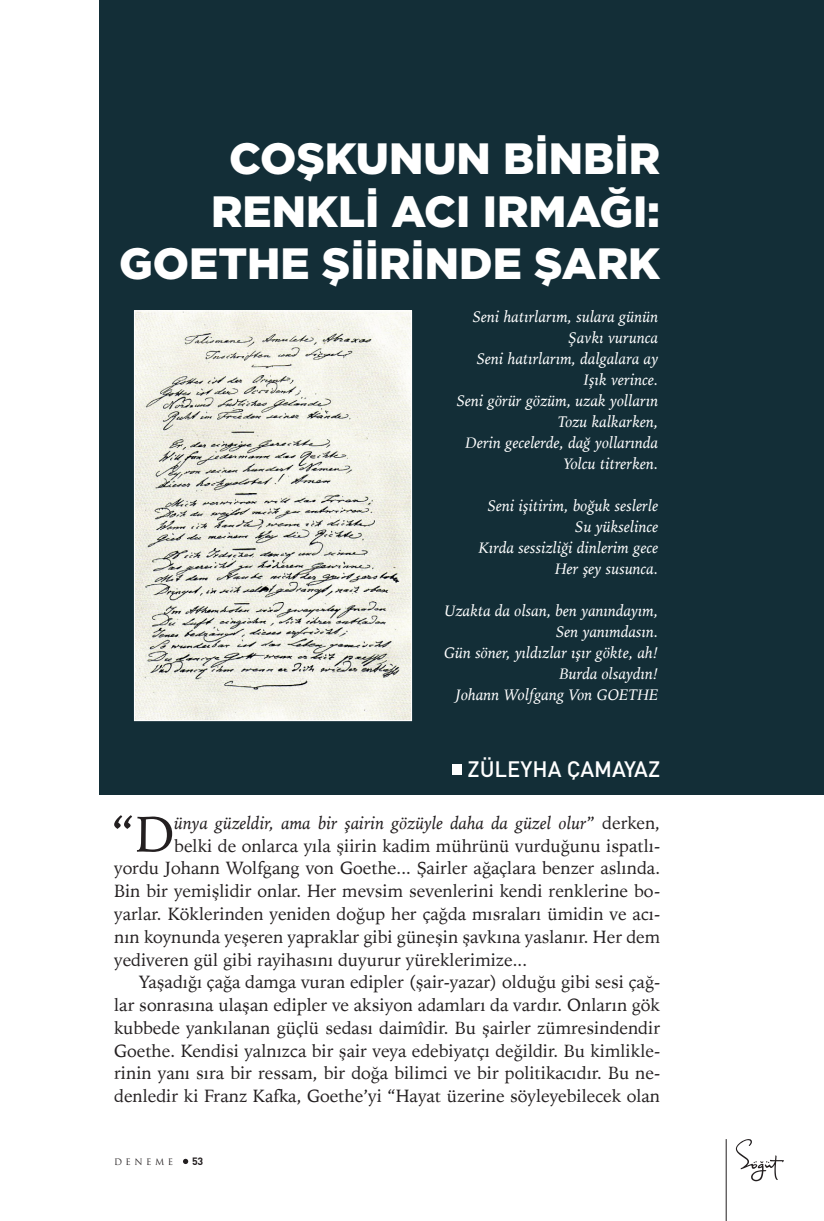
<style>
.page{position:relative;width:824px;height:1221px;background:#fff}
.page>*{position:absolute;margin:0;border:0;box-sizing:border-box;transform-origin:0 0}
.t1{font:50.23px "Iowan Old Style BT";color:#231f20}
.Baslıklar{font:900 43.75px/52.5px "Gotham";color:#fff;text-align:right}
.Yazarlar{font:22.05px "DIN Medium Tr";color:#fff}
.t2{font:17.5px/22.8px "Iowan Old Style BT";color:#231f20;text-align:justify}
.t3{font:italic 17.5px "Iowan Old Style BT";color:#231f20}
.t4{font:italic 15.75px "Iowan Old Style BT";color:#fff}
.t5{font:10.5px "DINT Bold Tr";color:#231f20}
.t6{font:8.75px "Trajan Pro";letter-spacing:.4em;color:#231f20}
.s1{font-style:normal}
</style>
<div class="page">
<svg style="left:735px;top:1139px;width:48px;height:42px"></svg>
<hr style="left:725px;top:1138px;width:1px;height:82px;background:#231f20">
<svg style="left:183px;top:1158px;width:5px;height:5px"></svg>
<div style="left:99px;top:0;width:724px;height:794px;background:#132e37"></div>
<div style="left:452px;top:764px;width:10px;height:10px;background:#fff"></div>
<img style="left:136px;top:312px;width:274px;height:407px">
<div style="left:134px;top:310px;width:278px;height:411px;border:1px solid #fff"></div>
<p class="Baslıklar" style="left:119px;top:132px;width:542px">COŞKUNUN BİNBİR<br>RENKLİ ACI IRMAĞI:<br>GOETHE Şİİ RİNDE ŞARK</p>
<p class="t4" style="left:472px;top:307px;width:187px">Seni hatırlarım, sulara günün</p>
<p class="t4" style="left:568px;top:328px;width:92px">Şavkı vurunca</p>
<p class="t4" style="left:476px;top:349px;width:183px">Seni hatırlarım, dalgalara ay</p>
<p class="t4" style="left:584px;top:370px;width:76px">Işık verince.</p>
<p class="t4" style="left:456px;top:391px;width:203px">Seni görür gözüm, uzak yolların</p>
<p class="t4" style="left:558px;top:412px;width:102px">Tozu kalkarken,</p>
<p class="t4" style="left:465px;top:433px;width:194px">Derin gecelerde, dağ yollarında</p>
<p class="t4" style="left:563px;top:454px;width:96px">Yolcu titrerken.</p>
<p class="t4" style="left:487px;top:496px;width:172px">Seni işitirim, boğuk seslerle</p>
<p class="t4" style="left:575px;top:517px;width:85px">Su yükselince</p>
<p class="t4" style="left:479px;top:538px;width:181px">Kırda sessizliği dinlerim gece</p>
<p class="t4" style="left:555px;top:559px;width:105px">Her şey susunca.</p>
<p class="t4" style="left:444px;top:601px;width:215px">Uzakta da olsan, ben yanındayım,</p>
<p class="t4" style="left:555px;top:622px;width:104px">Sen yanımdasın.</p>
<p class="t4" style="left:444px;top:643px;width:215px">Gün söner, yıldızlar ışır gökte, ah!</p>
<p class="t4" style="left:559px;top:664px;width:100px">Burda olsaydın!</p>
<p class="t4" style="left:456px;top:685px;width:204px">Johann Wolfgang Von GOETHE</p>
<p class="Yazarlar" style="left:467px;top:754px;width:194px">ZÜLEYHA ÇAMAYAZ</p>
<p class="t1" style="left:111px;top:802px;width:64px">“D</p>
<p class="t3" style="left:174px;top:812px;width:487px">ünya güzeldir, ama bir şairin gözüyle daha da güzel olur<span class="s1">” derken,</span></p>
<p class="t2" style="left:174px;top:834px;width:487px">belki de onlarca yıla şiirin kadim mührünü vurduğunu ispatlı-</p>
<p class="t2" style="left:114px;top:856px;width:547px">yordu Johann Wolfgang von Goethe... Şairler ağaçlara benzer aslında.</p>
<p class="t2" style="left:114px;top:879px;width:547px">Bin bir yemişlidir onlar. Her mevsim sevenlerini kendi renklerine bo-</p>
<p class="t2" style="left:114px;top:902px;width:547px">yarlar. Köklerinden yeniden doğup her çağda mısraları ümidin ve acı-</p>
<p class="t2" style="left:114px;top:925px;width:547px">nın koynunda yeşeren yapraklar gibi güneşin şavkına yaslanır. Her dem</p>
<p class="t2" style="left:114px;top:947px;width:414px">yediveren gül gibi rayihasını duyurur yüreklerimize...</p>
<p class="t2" style="left:114px;top:970px;width:547px;text-indent:25px">Yaşadığı çağa damga vuran edipler (şair-yazar) olduğu gibi sesi çağ&shy;lar sonrasına ulaşan edipler ve aksiyon adamları da vardır. Onların gök kubbede yankılanan güçlü sedası daimîdir. Bu şairler zümresindendir Goethe. Kendisi yalnızca bir şair veya edebiyatçı değildir. Bu kimlikle&shy;rinin yanı sıra bir ressam, bir doğa bilimci ve bir politikacıdır. Bu ne&shy;denledir ki Franz Kafka, Goethe’yi “Hayat üzerine söyleyebilecek olan</p>
<p class="t6" style="left:114px;top:1155px;width:60px">DENEME</p>
<p class="t5" style="left:192px;top:1153px;width:13px">53</p>
</div>
